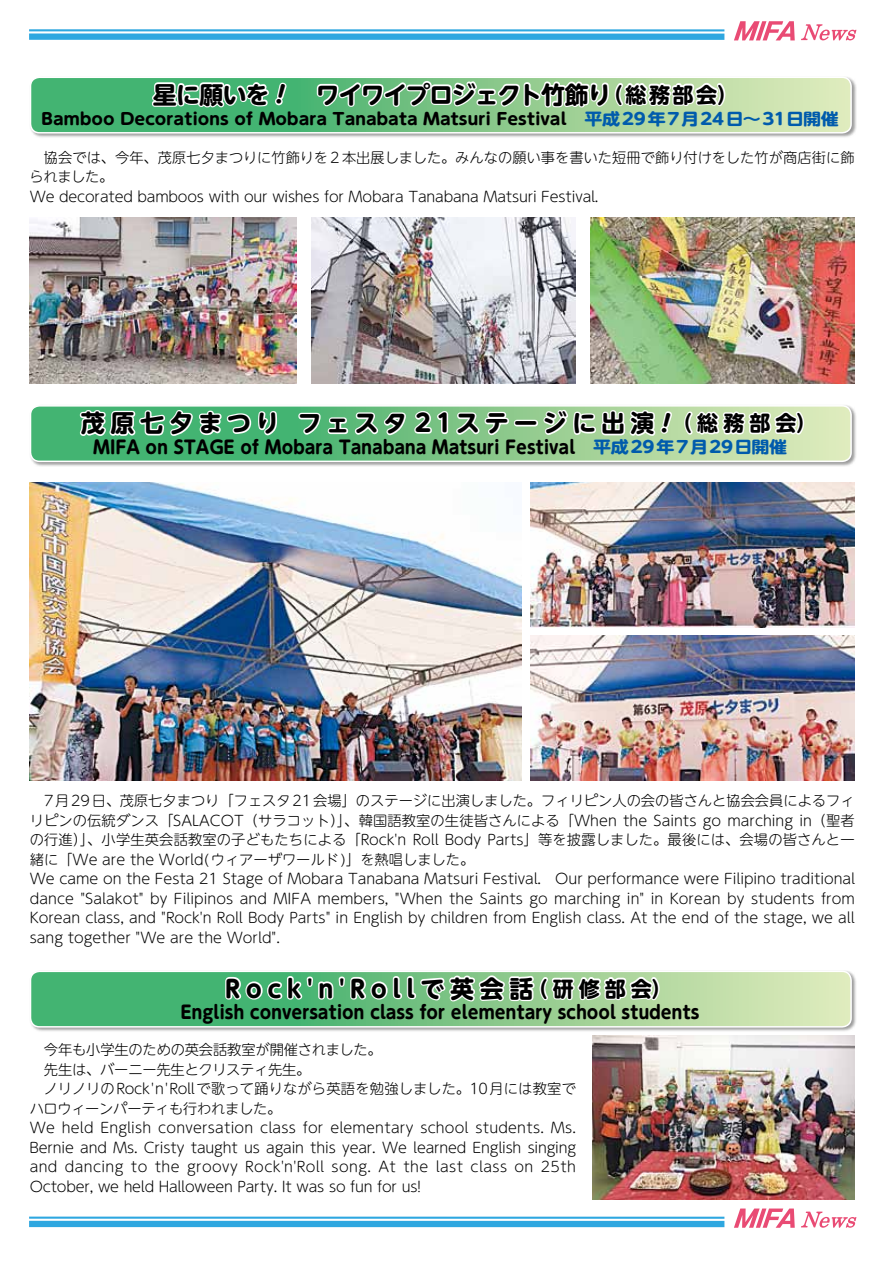
<style>
.page{position:relative;width:893px;height:1263px;background:#fff}
.page>*{position:absolute;margin:0;border:0;box-sizing:border-box;transform-origin:0 0}
.t1{font:700 24px "UD Shin M Go Pro";letter-spacing:.2em;color:#000}
.t2{font:700 24px "UD Shin M Go Pro";letter-spacing:.225em;color:#000}
.t3{font:700 24px "UD Shin M Go Pro";letter-spacing:-.055em;color:#000}
.t4{font:700 21px "UD Shin M Go Pro";color:#000}
.t5{font:700 18px "UD Shin M Go Pro";letter-spacing:-.01em;color:#000;scale:.95 1}
.t6{font:700 16.2px "UD Shin M Go Pro";letter-spacing:-.01em;color:#000;scale:1.06 1}
.t7{font:300 14.25px/19.5px "UD Shin M Go Pro";color:#000}
.t8{font:300 14.25px "UD Shin M Go Pro";letter-spacing:.03em;color:#000}
.t9{font:300 14.25px "UD Shin M Go Pro";letter-spacing:-.02em;color:#000}
.s1{font-size:21px}
.s2{color:#005bac}
.s3{font-size:16.2px;color:#005bac}
</style>
<div class="page">
<svg style="left:29px;top:1216px;width:695px;height:11px"></svg>
<svg style="left:734px;top:1208px;width:61px;height:20px"></svg>
<svg style="left:801px;top:1211px;width:55px;height:17px"></svg>
<svg style="left:734px;top:21px;width:61px;height:19px"></svg>
<svg style="left:801px;top:24px;width:55px;height:16px"></svg>
<div style="left:29px;top:76px;width:828px;height:63px;background:#000;opacity:.4"></div>
<svg style="left:31px;top:77px;width:820px;height:56px"></svg>
<div style="left:30px;top:77px;width:822px;height:57px;border:2px solid #fff;border-radius:9px"></div>
<div style="left:29px;top:404px;width:828px;height:63px;background:#000;opacity:.4"></div>
<div style="left:29px;top:970px;width:828px;height:63px;background:#000;opacity:.4"></div>
<svg style="left:31px;top:971px;width:820px;height:56px"></svg>
<svg style="left:224px;top:973px;width:437px;height:37px"></svg>
<div style="left:30px;top:970px;width:822px;height:57px;border:2px solid #fff;border-radius:9px"></div>
<img style="left:312px;top:217px;width:264px;height:167px">
<img style="left:531px;top:482px;width:324px;height:145px">
<img style="left:30px;top:217px;width:267px;height:167px">
<img style="left:30px;top:482px;width:492px;height:299px">
<img style="left:593px;top:1035px;width:262px;height:164px">
<img style="left:591px;top:217px;width:264px;height:167px">
<img style="left:531px;top:635px;width:324px;height:146px">
<svg style="left:29px;top:29px;width:698px;height:100px"></svg>
<svg style="left:31px;top:404px;width:820px;height:57px"></svg>
<h1 class="t1" style="left:153px;top:75px;width:118px">星に願いを</h1>
<h1 class="t3" style="left:292px;top:75px;width:447px">　ワイワイプロジェクト竹飾り<span class="s1">（総務部会）</span></h1>
<p class="t6" style="left:41px;top:105px;width:754px">Bamboo Decorations of Mobara Tanabata Matsuri Festival <span class="s2">平成29年７月24日～31日開催</span></p>
<p class="t7" style="left:30px;top:147px;width:827px;text-indent:14px">協会では、今年、茂原七夕まつりに竹飾りを２本出展しました。みんなの願い事を書いた短冊で飾り付けをした竹が商店街に飾られました。<br>We decorated bamboos with our wishes for Mobara Tanabana Matsuri Festival.</p>
<h1 class="t1" style="left:81px;top:403px;width:575px">茂原七夕まつり フェスタ 21ステージに出演</h1>
<h2 class="t4" style="left:672px;top:406px;width:147px">（総務部会）</h2>
<p class="t5" style="left:93px;top:432px;width:732px">MIFA on STAGE of Mobara Tanabana Matsuri Festival<span class="s3">　平成29年7月29日開催</span></p>
<p class="t7" style="left:30px;top:790px;width:827px;text-indent:14px">7月29日、茂原七夕まつり「フェスタ21会場」のステージに出演しました。フィリピン人の会の皆さんと協会会員によるフィリピンの伝統ダンス「SALACOT（サラコット）」、韓国語教室の生徒皆さんによる「When the Saints go marching in（聖者の行進）」、小学生英会話教室の子どもたちによる「Rock'n Roll Body Parts」等を披露しました。最後には、会場の皆さんと一緒に「We are the World(ウィアーザワールド)」を熱唱しました。<br>We came on the Festa 21 Stage of Mobara Tanabana Matsuri Festival.　Our performance were Filipino traditional dance "Salakot" by Filipinos and MIFA members, "When the Saints go marching in" in Korean by students from Korean class, and "Rock'n Roll Body Parts" in English by children from English class. At the end of the stage, we all sang together "We are the World".</p>
<h1 class="t2" style="left:225px;top:969px;width:449px">Rock'n'Rollで英会話<span class="s1">（研修部会）</span></h1>
<p class="t5" style="left:180px;top:998px;width:548px">English conversation class for elementary school students</p>
<p class="t7" style="left:44px;top:1039px;width:339px">今年も小学生のための英会話教室が開催されました。</p>
<p class="t7" style="left:44px;top:1059px;width:268px">先生は、バーニー先生とクリスティ先生。</p>
<p class="t7" style="left:44px;top:1078px;width:534px">ノリノリのRock'n'Rollで歌って踊りながら英語を勉強しました。10月には教室で</p>
<p class="t9" style="left:30px;top:1097px;width:253px">ハロウィーンパーティも行われました。</p>
<p class="t7" style="left:30px;top:1117px;width:548px">We held English conversation class for elementary school students. Ms.</p>
<p class="t7" style="left:30px;top:1137px;width:548px">Bernie and Ms. Cristy taught us again this year. We learned English singing</p>
<p class="t8" style="left:30px;top:1155px;width:548px">and dancing to the groovy Rock'n'Roll song. At the last class on 25th</p>
<p class="t7" style="left:30px;top:1176px;width:393px">October, we held Halloween Party. It was so fun for us!</p>
</div>
